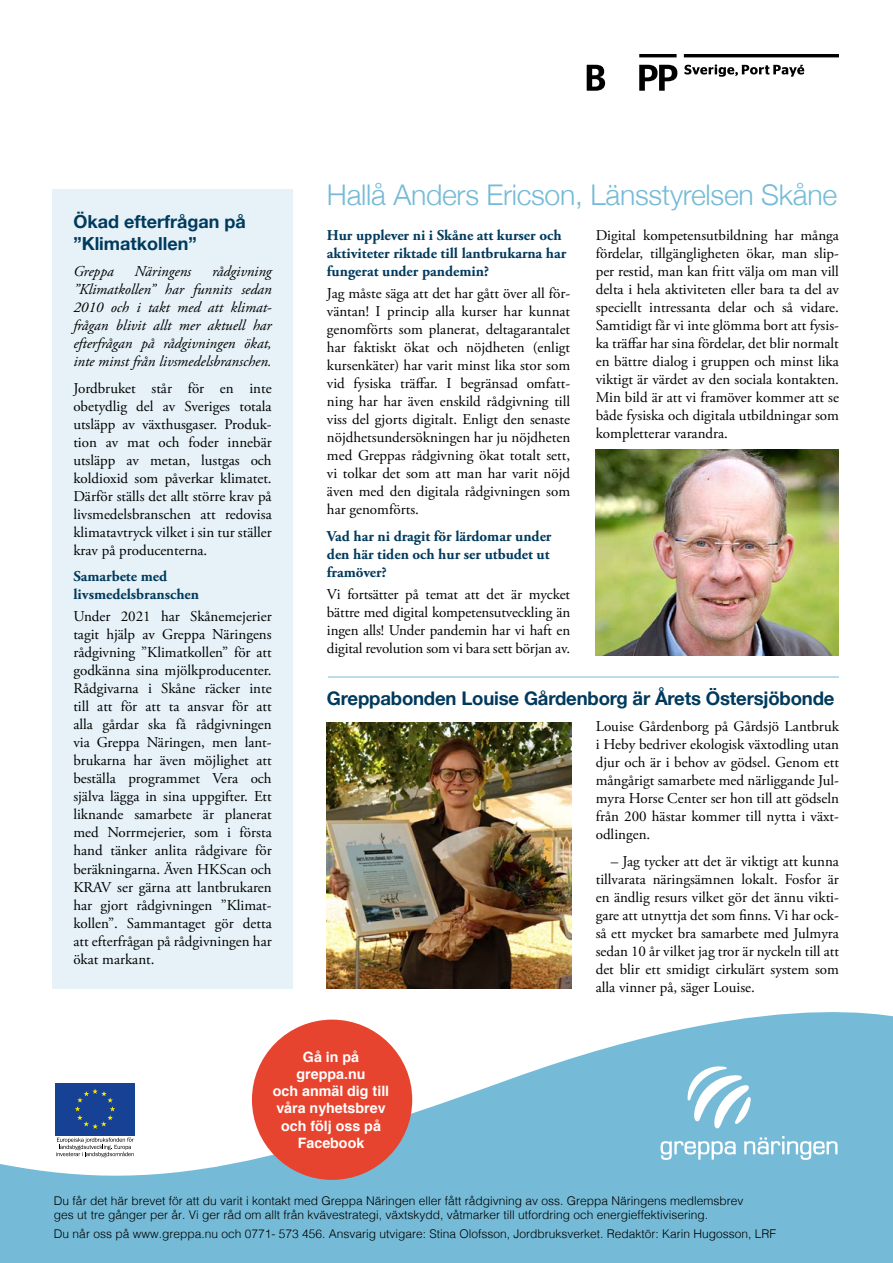
<style>
.page{position:relative;width:893px;height:1263px;background:#fff}
.page>*{position:absolute;margin:0;border:0;box-sizing:border-box;transform-origin:0 0}
.Styckeformat_1__öjus{font:300 28.5px "Helvetica Neue";letter-spacing:-.01em;color:#75bbd7}
.Rubriknivå_2__mörkbl{font:700 18.75px "Helvetica Neue";letter-spacing:-.01em;color:#003a5d}
.Rubriknivå_2__mörkbl-2{font:700 18px/21.6px "Helvetica Neue";color:#003a5d}
.Brödtext{font:15px/18px "Adobe Garamond Pro";color:#000;text-align:justify}
.Rubrik_i_brödtext{font:700 15px/18px "Adobe Garamond Pro";color:#003a5d}
.Brödtext-2{font:italic 15px/18px "Adobe Garamond Pro";color:#000;text-align:justify}
.t1{font:700 14.25px/17.2px "Helvetica";color:#fff;text-align:center}
.t2{font:300 12px/14.4px "Helvetica";color:#000}
</style>
<div class="page">
<hr style="left:639px;top:54px;width:38px;height:3px;background:#000">
<hr style="left:684px;top:54px;width:155px;height:3px;background:#000">
<svg style="left:684px;top:64px;width:120px;height:13px"></svg>
<svg style="left:639px;top:65px;width:38px;height:26px"></svg>
<svg style="left:587px;top:65px;width:18px;height:26px"></svg>
<svg style="left:0;top:978px;width:893px;height:285px;fill:#75bbd7"></svg>
<div style="left:252px;top:1019px;width:160px;height:161px;background:#e7442f;border-radius:50%"></div>
<hr style="left:328px;top:677px;width:511px;height:1px;background:#75bbd7">
<img style="left:596px;top:450px;width:242px;height:206px">
<img style="left:327px;top:722px;width:245px;height:266px">
<div style="left:52px;top:189px;width:241px;height:800px;background:#e6f2f8"></div>
<svg style="left:660px;top:1141px;width:76px;height:19px"></svg>
<svg style="left:744px;top:1136px;width:93px;height:24px"></svg>
<svg style="left:687px;top:1066px;width:64px;height:62px"></svg>
<div style="left:55px;top:1083px;width:80px;height:52px;background:#164194"></div>
<svg style="left:75px;top:1089px;width:40px;height:40px"></svg>
<svg style="left:56px;top:1137px;width:78px;height:20px"></svg>
<h1 class="Rubriknivå_2__mörkbl-2" style="left:73px;top:211px;width:174px">Ökad efterfrågan på ”Klimatkollen”</h1>
<p class="Brödtext-2" style="left:73px;top:263px;width:42px">Greppa</p>
<p class="Brödtext-2" style="left:135px;top:263px;width:58px">Näringens</p>
<p class="Brödtext-2" style="left:73px;top:263px;width:200px;text-indent:139px">rådgivning ”Klimatkollen” har funnits sedan 2010 och i takt med att klimat&shy;frågan blivit allt mer aktuell har efterfrågan på rådgivningen ökat, inte minst från livsmedelsbranschen.</p>
<p class="Brödtext" style="left:73px;top:379px;width:200px">Jordbruket står för en inte obetydlig del av Sveriges totala utsläpp av växthusgaser. Produk&shy;tion av mat och foder innebär utsläpp av metan, lustgas och koldioxid som påverkar klimatet.<br>Därför ställs det allt större krav på livsmedelsbranschen att redovisa klimatavtryck vilket i sin tur ställer krav på producenterna.</p>
<h2 class="Rubrik_i_brödtext" style="left:73px;top:568px;width:127px">Samarbete med livsmedelsbranschen</h2>
<p class="Brödtext" style="left:73px;top:608px;width:200px">Under 2021 har Skånemejerier tagit hjälp av Greppa Näringens rådgivning ”Klimatkollen” för att godkänna sina mjölkproducenter.<br>Rådgivarna i Skåne räcker inte till att för att ta ansvar för att alla gårdar ska få rådgivningen via Greppa Näringen, men lant&shy;brukarna har även möjlighet att beställa programmet Vera och själva lägga in sina uppgifter. Ett liknande samarbete är planerat med Norrmejerier, som i första hand tänker anlita rådgivare för beräkningarna. Även HKScan och KRAV ser gärna att lantbrukaren har gjort rådgivningen ”Klimat&shy;kollen”. Sammantaget gör detta att efterfrågan på rådgivningen har ökat markant.</p>
<h1 class="Styckeformat_1__öjus" style="left:327px;top:172px;width:512px">Hallå Anders Ericson, Länsstyrelsen Skåne</h1>
<h2 class="Rubrik_i_brödtext" style="left:327px;top:227px;width:241px">Hur upplever ni i Skåne att kurser och aktiviteter riktade till lantbrukarna har fungerat under pandemin?</h2>
<p class="Brödtext" style="left:327px;top:285px;width:245px">Jag måste säga att det har gått över all för&shy;väntan! I princip alla kurser har kunnat genomförts som planerat, deltagarantalet har faktiskt ökat och nöjdheten (enligt kursenkäter) har varit minst lika stor som vid fysiska träffar. I begränsad omfatt&shy;ning har har även enskild rådgivning till viss del gjorts digitalt. Enligt den senaste nöjdhetsundersökningen har ju nöjdheten med Greppas rådgivning ökat totalt sett, vi tolkar det som att man har varit nöjd även med den digitala rådgivningen som har genomförts.</p>
<h2 class="Rubrik_i_brödtext" style="left:327px;top:527px;width:226px">Vad har ni dragit för lärdomar under den här tiden och hur ser utbudet ut framöver?</h2>
<p class="Brödtext" style="left:327px;top:586px;width:245px">Vi fortsätter på temat att det är mycket bättre med digital kompetensutveckling än ingen alls! Under pandemin har vi haft en digital revolution som vi bara sett början av.</p>
<p class="Brödtext" style="left:596px;top:227px;width:245px">Digital kompetensutbildning har många fördelar, tillgängligheten ökar, man slip&shy;per restid, man kan fritt välja om man vill delta i hela aktiviteten eller bara ta del av speciellt intressanta delar och så vidare.<br>Samtidigt får vi inte glömma bort att fysis&shy;ka träffar har sina fördelar, det blir normalt en bättre dialog i gruppen och minst lika viktigt är värdet av den sociala kontakten.<br>Min bild är att vi framöver kommer att se både fysiska och digitala utbildningar som kompletterar varandra.</p>
<h1 class="Rubriknivå_2__mörkbl" style="left:327px;top:683px;width:509px">Greppabonden Louise Gårdenborg är Årets Östersjöbonde</h1>
<p class="Brödtext" style="left:596px;top:718px;width:245px">Louise Gårdenborg på Gårdsjö Lantbruk i Heby bedriver ekologisk växtodling utan djur och är i behov av gödsel. Genom ett mångårigt samarbete med närliggande Jul&shy;myra Horse Center ser hon till att gödseln från 200 hästar kommer till nytta i växt&shy;odlingen.</p>
<p class="Brödtext" style="left:596px;top:852px;width:245px;text-indent:15px">– Jag tycker att det är viktigt att kunna tillvarata näringsämnen lokalt. Fosfor är en ändlig resurs vilket gör det ännu vikti&shy;gare att utnyttja det som finns. Vi har ock&shy;så ett mycket bra samarbete med Julmyra sedan 10 år vilket jag tror är nyckeln till att det blir ett smidigt cirkulärt system som alla vinner på, säger Louise.</p>
<p class="t1" style="left:273px;top:1048px;width:118px">Gå in på greppa.nu<br>och anmäl dig till våra nyhetsbrev och följ oss på<br>Facebook</p>
<p class="t2" style="left:54px;top:1192px;width:691px">Du får det här brevet för att du varit i kontakt med Greppa Näringen eller fått rådgivning av oss. Greppa Näringens medlemsbrev ges ut tre gånger per år. Vi ger råd om allt från kvävestrategi, växtskydd, våtmarker till utfordring och energieffektivisering.</p>
<p class="t2" style="left:54px;top:1226px;width:724px">Du når oss på www.greppa.nu och 0771- 573 456. Ansvarig utvigare: Stina Olofsson, Jordbruksverket. Redaktör: Karin Hugosson, LRF</p>
</div>
